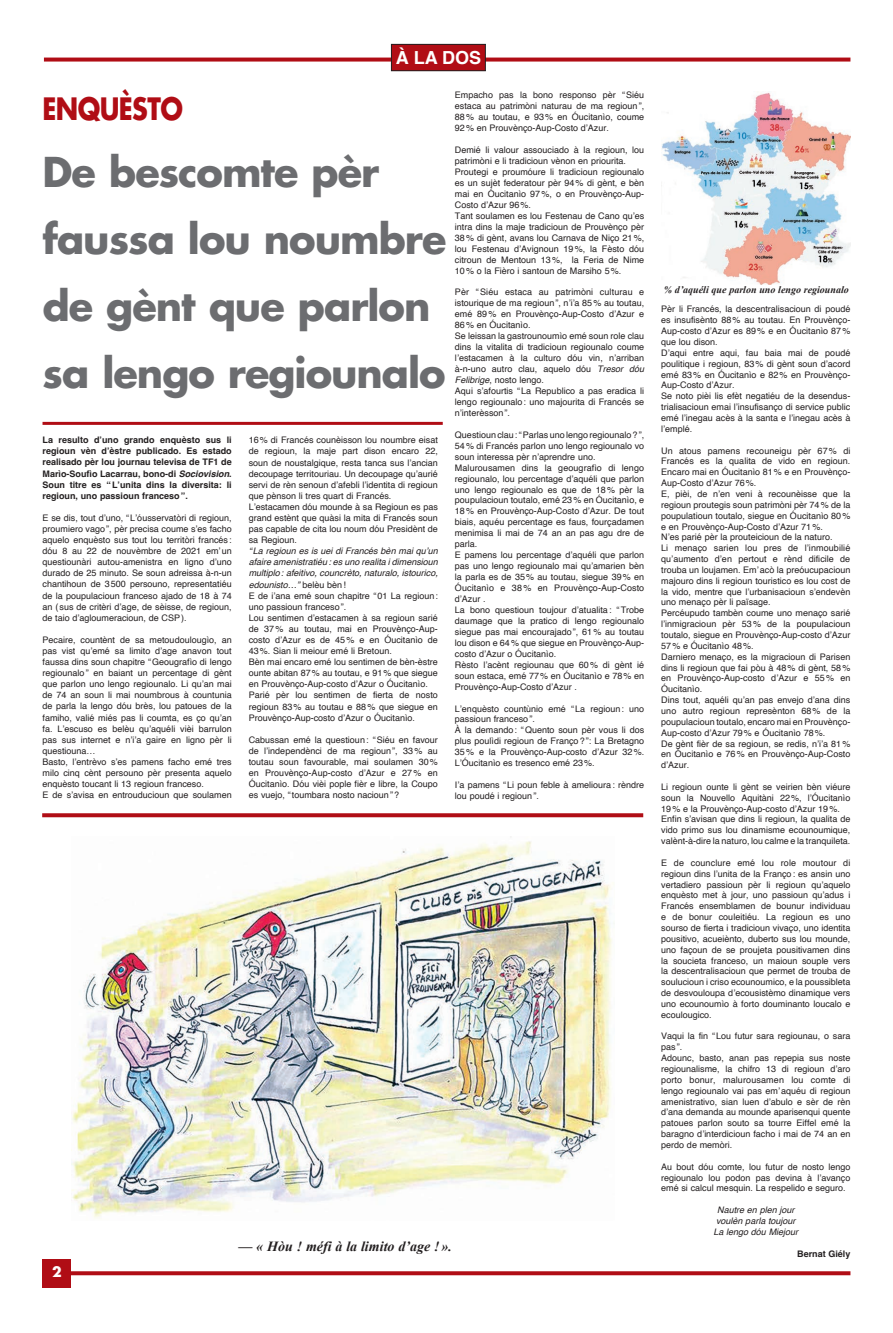
<style>
.page{position:relative;width:893px;height:1333px;background:#fff}
.page>*{position:absolute;margin:0;border:0;box-sizing:border-box;transform-origin:0 0}
.t1{font:700 40px/67px "Futura";letter-spacing:-.025em;color:#6c6d70}
.t2{font:700 30px "Futura";letter-spacing:-.025em;color:#b00d15;scale:.85 1}
.t3{font:700 18px "Helvetica";color:#fff}
.t4{font:italic 700 14px "Times New Roman";color:#231f20}
.t5{font:700 14px "Futura";color:#fff}
.t6{font:italic 700 10px "Times New Roman";color:#231f20}
.t7{font:9px/10.8px "Helvetica";color:#231f20}
.t8{font:700 9px/11.1px "Helvetica";color:#231f20;text-align:justify}
.t9{font:italic 9px/10.8px "Helvetica";color:#231f20;text-align:center}
.s1{font-style:italic}
</style>
<div class="page">
<svg style="left:44px;top:58px;width:806px;height:4px;fill:#b00d15"></svg>
<svg style="left:71px;top:1271px;width:779px;height:4px;fill:#b00d15"></svg>
<div style="left:43px;top:1259px;width:28px;height:28px;background:#b00d15"></div>
<svg style="left:42px;top:813px;width:601px;height:4px;fill:#b00d15"></svg>
<div style="left:391px;top:44px;width:94px;height:27px;background:#b10d15"></div>
<div style="left:391px;top:44px;width:95px;height:27px;border:1px solid #231f20"></div>
<hr style="left:43px;top:422px;width:400px;height:3px;background:#b00d15">
<img style="left:71px;top:836px;width:541px;height:383px">
<img style="left:661px;top:91px;width:189px;height:193px">
<h3 class="t3" style="left:396px;top:47px;width:87px">À LA DOS</h3>
<h2 class="t2" style="left:43px;top:89px;width:167px">ENQUÈSTO</h2>
<h1 class="t1" style="left:43px;top:138px;width:405px">De bescomte pèr faussa lou noumbre de gènt que parlon sa lengo regiounalo</h1>
<p class="t8" style="left:43px;top:435px;width:191px">La resulto d’uno grando enquèsto sus li regioun vèn d’èstre publicado. Es estado realisado pèr lou journau televisa de TF1 de Marìo-Soufìo Lacarrau, bono-di <span class="s1">Sociovision</span>.<br>Soun titre es “L’unita dins la diversita: li regioun, uno passioun franceso”.</p>
<p class="t7" style="left:43px;top:512px;width:191px;line-height:11.1px;text-align:justify">E se dis, tout d’uno, “L’óusservatòri di regioun, proumiero vago”, pèr precisa coume s’es facho aquelo enquèsto sus tout lou territòri francés: dóu 8 au 22 de nouvèmbre de 2021 em’un questiounàri autou-amenistra en ligno d’uno durado de 25 minuto. Se soun adreissa à-n-un chantihoun de 3500 persouno, representatiéu de la poupulacioun franceso ajado de 18 à 74 an (sus de critèri d’age, de sèisse, de regioun, de taio d’agloumeracioun, de CSP).</p>
<p class="t7" style="left:43px;top:634px;width:191px;line-height:11.1px">Pecaire, countènt de sa metoudoulougìo, an pas vist qu’emé sa limito d’age anavon tout faussa dins soun chapitre “Geougrafìo di lengo regiounalo” en baiant un percentage di gènt que parlon uno lengo regiounalo. Li qu’an mai de 74 an soun li mai noumbrous à countunia de parla la lengo dóu brès, lou patoues de la famiho, valié miés pas li coumta, es ço qu’an fa. L’escuso es belèu qu’aquéli vièi barrulon pas sus internet e n’i’a gaire en ligno pèr li questiouna…<br>Basto, l’entrèvo s’es pamens facho emé tres milo cinq cènt persouno pèr presenta aquelo enquèsto toucant li 13 regioun franceso.<br>E de s’avisa en entrouducioun que soulamen</p>
<p class="t7" style="left:249px;top:435px;width:191px;line-height:11.1px">16% di Francés counèisson lou noumbre eisat de regioun, la maje part dison encaro 22, soun de noustalgique, resta tanca sus l’ancian decoupage territouriau. Un decoupage qu’aurié servi de rèn senoun d’afebli l’identita di regioun que pènson li tres quart di Francés.<br>L’estacamen dóu mounde à sa Regioun es pas grand estènt que quàsi la mita di Francés soun pas capable de cita lou noum dóu Presidènt de sa Regioun.</p>
<p class="t7" style="left:249px;top:546px;width:191px;line-height:11.1px"><span class="s1">“La regioun es is uei di Francés bèn mai qu’un afaire amenistratiéu: es uno realita i dimensioun multiplo: afeitivo, councrèto, naturalo, istourico, edounisto…”</span> belèu bèn!<br>E de i’ana emé soun chapitre “01 La regioun: uno passioun franceso”.<br>Lou sentimen d’estacamen à sa regioun sarié de 37% au toutau, mai en Prouvènço-Aup&shy;costo d’Azur es de 45% e en Óucitanìo de 43%. Sian li meiour emé li Bretoun.<br>Bèn mai encaro emé lou sentimen de bèn-èstre ounte abitan 87% au toutau, e 91% que siegue en Prouvènço-Aup-costo d’Azur o Óucitanìo.<br>Parié pèr lou sentimen de fierta de nosto regioun 83% au toutau e 88% que siegue en Prouvènço-Aup-costo d’Azur o Óucitanìo.</p>
<p class="t7" style="left:249px;top:734px;width:191px;line-height:11.1px;text-align:justify">Cabussan emé la questioun: “Siéu en favour de l’independènci de ma regioun”, 33% au toutau soun favourable, mai soulamen 30% en Prouvènço-Aup-costo d’Azur e 27% en Óucitanìo. Dóu vièi pople fièr e libre, la Coupo es vuejo, “toumbara nosto nacioun”?</p>
<p class="t7" style="left:455px;top:90px;width:191px;text-align:justify">Empacho pas la bono responso pèr “Siéu estaca au patrimòni naturau de ma regioun”, 88% au toutau, e 93% en Óucitanìo, coume 92% en Prouvènço-Aup-Costo d’Azur.</p>
<p class="t7" style="left:455px;top:145px;width:191px">Demié li valour assouciado à la regioun, lou patrimòni e li tradicioun vènon en priourita.<br>Proutegi e proumóure li tradicioun regiounalo es un sujèt federatour pèr 94% di gènt, e bèn mai en Óucitanìo 97%, o en Prouvènço-Aup-Costo d’Azur 96%.<br>Tant soulamen es lou Festenau de Cano qu’es intra dins la maje tradicioun de Prouvènço pèr 38% di gènt, avans lou Carnava de Niço 21%, lou Festenau d’Avignoun 19%, la Fèsto dóu citroun de Mentoun 13%, la Feria de Nime 10% o la Fièro i santoun de Marsiho 5%.</p>
<p class="t7" style="left:455px;top:287px;width:191px">Pèr “ Siéu estaca au patrimòni culturau e istourique de ma regioun”, n’i’a 85% au toutau, emé 89% en Prouvènço-Aup-Costo d’Azur e 86% en Óucitanìo.<br>Se leissan la gastrounoumìo emé soun role clau dins la vitalita di tradicioun regiounalo coume l’estacamen à la culturo dóu vin, n’arriban à-n-uno autro clau, aquelo dóu <span class="s1">Tresor dóu Felibrige</span>, nosto lengo.<br>Aqui s’afourtis “La Republico a pas eradica li lengo regiounalo: uno majourita di Francés se n’interèsson”.</p>
<p class="t7" style="left:455px;top:429px;width:191px">Questioun clau: “Parlas uno lengo regiounalo?”, 54% di Francés parlon uno lengo regiounalo vo soun interessa pèr n’aprendre uno.<br>Malurousamen dins la geougrafìo di lengo regiounalo, lou percentage d’aquéli que parlon uno lengo regiounalo es que de 18% pèr la poupulacioun toutalo, emé 23% en Óucitanìo, e 18% en Prouvènço-Aup-Costo d’Azur. De tout biais, aquéu percentage es faus, fourçadamen menimisa li mai de 74 an an pas agu dre de parla.<br>E pamens lou percentage d’aquéli que parlon pas uno lengo regiounalo mai qu’amarien bèn la parla es de 35% au toutau, siegue 39% en Óucitanìo e 38 % en Prouvènço-Aup-Costo d’Azur .<br>La bono questioun toujour d’atualita: “Trobe daumage que la pratico di lengo regiounalo siegue pas mai encourajado”, 61% au toutau lou dison e 64% que siegue en Prouvènço-Aup&shy;costo d’Azur o Óucitanìo.<br>Rèsto l’acènt regiounau que 60% di gènt ié soun estaca, emé 77% en Óucitanìo e 78% en Prouvènço-Aup-Costo d’Azur .</p>
<p class="t7" style="left:455px;top:703px;width:191px">L’enquèsto countùnio emé “La regioun: uno passioun franceso”.<br>À la demando: “Quento soun pèr vous li dos plus poulìdi regioun de Franço?”: La Bretagno 35% e la Prouvènço-Aup-costo d’Azur 32%.<br>L’Óucitanìo es tresenco emé 23%.</p>
<p class="t7" style="left:455px;top:779px;width:191px">I’a pamens “Li poun feble à amelioura: rèndre lou poudé i regioun”.</p>
<h3 class="t5" style="left:52px;top:1262px;width:11px">2</h3>
<h3 class="t4" style="left:238px;top:1236px;width:215px">— « Hòu ! méfi à la limito d’age ! ».</h3>
<p class="t6" style="left:664px;top:282px;width:186px">% d’aquéli que parlon uno lengo regiounalo</p>
<p class="t7" style="left:661px;top:304px;width:191px">Pèr li Francés, la descentralisacioun di poudé es insufisènto 88% au toutau. En Prouvènço-Aup-costo d’Azur es 89% e en Óucitanìo 87% que lou dison.<br>D’aqui entre aqui, fau baia mai de poudé poulitique i regioun, 83% di gènt soun d’acord emé 83% en Óucitanìo e 82% en Prouvènço-Aup-Costo d’Azur.<br>Se noto pièi lis efèt negatiéu de la desendus&shy;trialisacioun emai l’insufisanço di service public emé l’inegau acès à la santa e l’inegau acès à l’emplé.</p>
<p class="t7" style="left:661px;top:445px;width:191px">Un atous pamens recouneigu pèr 67% di Francés es la qualita de vido en regioun.<br>Encaro mai en Óucitanìo 81% e en Prouvènço-Aup-Costo d’Azur 76%.<br>E, pièi, de n’en veni à recounèisse que la regioun proutegis soun patrimòni pèr 74% de la poupulatioun toutalo, siegue en Óucitanìo 80% e en Prouvènço-Aup-Costo d’Azur 71%.<br>N’es parié pèr la prouteicioun de la naturo.<br>Li menaço sarien lou pres de l’inmoubilié qu’aumento d’en pertout e rènd dificile de trouba un loujamen. Em’acò la preóucupacioun majouro dins li regioun touristico es lou cost de la vido, mentre que l’urbanisacioun s’endevèn uno menaço pèr li païsage.<br>Percéupudo tambèn coume uno menaço sarié l’inmigracioun pèr 53% de la poupulacioun toutalo, siegue en Prouvènço-Aup-costo d’Azur 57% e Óucitanìo 48%.<br>Darniero menaço, es la migracioun di Parisen dins li regioun que fai pòu à 48% di gènt, 58% en Prouvènço-Aup-costo d’Azur e 55 % en Óucitanìo.<br>Dins tout, aquéli qu’an pas envejo d’ana dins uno autro regioun represènton 68% de la poupulacioun toutalo, encaro mai en Prouvènço-Aup-costo d’Azur 79% e Óucitanìo 78%.<br>De gènt fièr de sa regioun, se redis, n’i’a 81% en Óucitanìo e 76% en Prouvènço-Aup-Costo d’Azur.</p>
<p class="t7" style="left:661px;top:781px;width:191px">Li regioun ounte li gènt se veirien bèn viéure soun la Nouvello Aquitàni 22%, l’Óucitanìo 19% e la Prouvènço-Aup-costo d’Azur 19%.<br>Enfin s’avisan que dins li regioun, la qualita de vido primo sus lou dinamisme ecounoumique, valènt-à-dire la naturo, lou calme e la tranquileta.</p>
<p class="t7" style="left:661px;top:857px;width:191px;text-align:justify">E de counclure emé lou role moutour di regioun dins l’unita de la Franço: es ansin uno vertadiero passioun pèr li regioun qu’aquelo enquèsto met à jour, uno passioun qu’adus i Francés ensemblamen de bounur individuau e de bonur couleitiéu. La regioun es uno sourso de fierta i tradicioun vivaço, uno identita pousitivo, acueiènto, duberto sus lou mounde, uno façoun de se proujeta pousitivamen dins la soucieta franceso, un maioun souple vers la descentralisacioun que permet de trouba de soulucioun i criso ecounoumico, e la poussibleta de desvouloupa d’ecousistèmo dinamique vers uno ecounoumìo à forto douminanto loucalo e ecoulougico.</p>
<p class="t7" style="left:661px;top:1031px;width:191px">Vaqui la fin “Lou futur sara regiounau, o sara pas”.<br>Adounc, basto, anan pas repepia sus noste regiounalisme, la chifro 13 di regioun d’aro porto bonur, malurousamen lou comte di lengo regiounalo vai pas em’aquéu di regioun amenistrativo, sian luen d’abulo e sèr de rèn d’ana demanda au mounde aparisenqui quente patoues parlon souto sa tourre Eiffel emé la baragno d’interdicioun facho i mai de 74 an en perdo de memòri.</p>
<p class="t7" style="left:661px;top:1161px;width:191px;text-align:justify">Au bout dóu comte, lou futur de nosto lengo regiounalo lou podon pas devina à l’avanço emé si calcul mesquin. La respelido e seguro.</p>
<p class="t9" style="left:713px;top:1204px;width:86px">Nautre en plen jour voulèn parla toujour<br>La lengo dóu Miejour</p>
<p class="t8" style="left:797px;top:1248px;width:55px">Bernat Giély</p>
</div>
